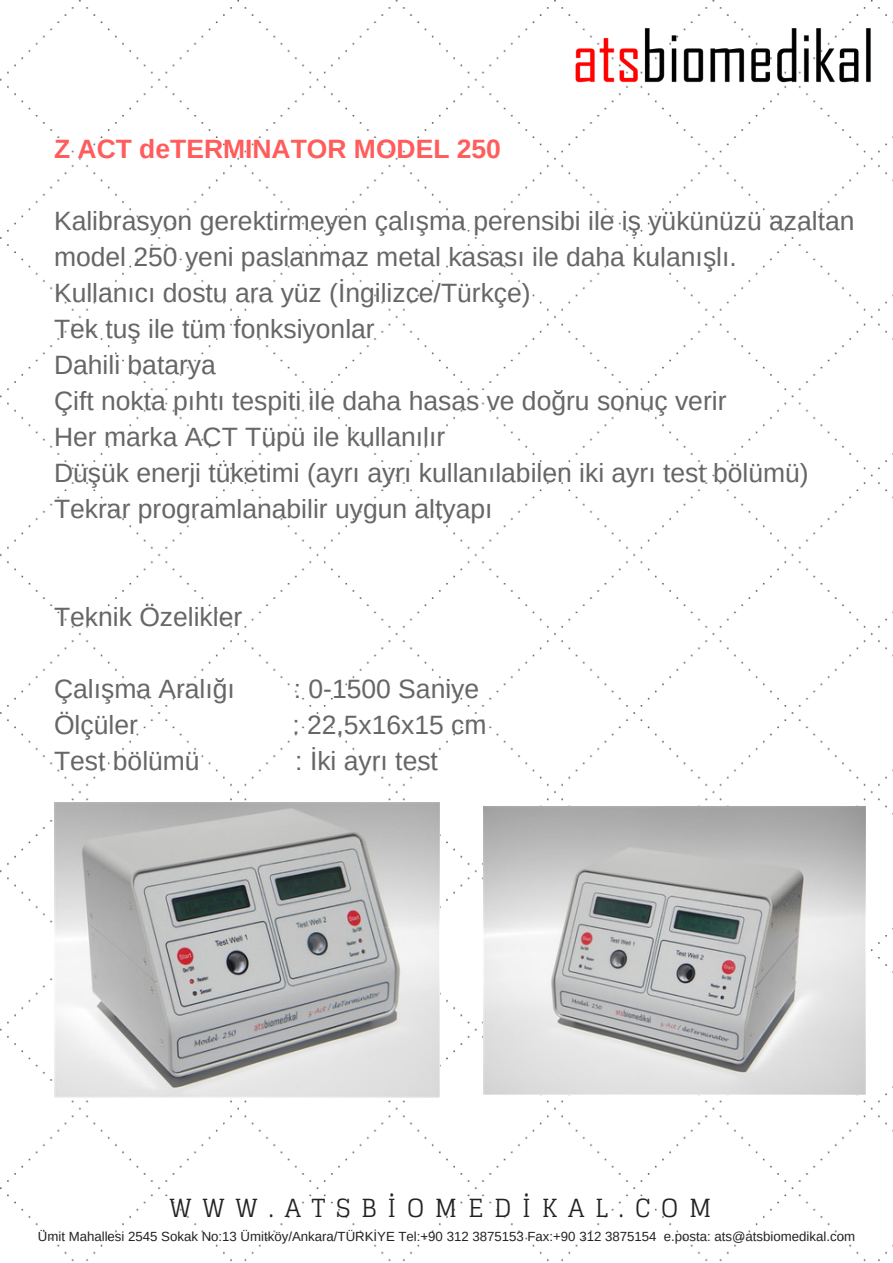
<style>
.page{position:relative;width:893px;height:1263px;background:#fff}
.page>*{position:absolute;margin:0;border:0;box-sizing:border-box;transform-origin:0 0}
.t1{font:26.55px/36px "Arimo";color:#666}
.t2{font:700 26.55px "Arimo";color:#ff5c5c}
.t3{font:24.9px "Glegoo";letter-spacing:.43em;color:#222}
.t4{font:13.2px "Arimo";color:#222}
</style>
<div class="page">
<img style="left:0;top:0;width:893px;height:1262px">
<img style="left:565px;top:10px;width:317px;height:92px">
<img style="left:54px;top:803px;width:385px;height:295px">
<img style="left:483px;top:806px;width:383px;height:288px">
<p class="t2" style="left:54px;top:134px;width:448px">Z ACT deTERMINATOR MODEL 250</p>
<p class="t1" style="left:54px;top:202px;width:802px">Kalibrasyon gerektirmeyen çalışma perensibi ile iş yükünüzü azaltan model 250 yeni paslanmaz metal kasası ile daha kulanışlı.<br>Kullanıcı dostu ara yüz (İngilizce/Türkçe)<br>Tek tuş ile tüm fonksiyonlar<br>Dahili batarya<br>Çift nokta pıhtı tespiti ile daha hasas ve doğru sonuç verir<br>Her marka ACT Tüpü ile kullanılır<br>Düşük enerji tüketimi (ayrı ayrı kullanılabilen iki ayrı test bölümü)<br>Tekrar programlanabilir uygun altyapı</p>
<p class="t1" style="left:54px;top:599px;width:190px">Teknik Özelikler</p>
<p class="t1" style="left:54px;top:671px;width:182px">Çalışma Aralığı</p>
<p class="t1" style="left:294px;top:671px;width:187px">: 0-1500 Saniye</p>
<p class="t1" style="left:54px;top:707px;width:85px">Ölçüler</p>
<p class="t1" style="left:292px;top:707px;width:196px">: 22,5x16x15 cm</p>
<p class="t1" style="left:54px;top:743px;width:147px">Test bölümü</p>
<p class="t1" style="left:295px;top:743px;width:144px">: İki ayrı test</p>
<p class="t3" style="left:170px;top:1194px;width:543px">WWW.ATSBİOMEDİKAL.COM</p>
<p class="t4" style="left:38px;top:1229px;width:819px">Ümit Mahallesi 2545 Sokak No:13 Ümitköy/Ankara/TÜRKİYE Tel:+90 312 3875153 Fax:+90 312 3875154 e.posta: ats@atsbiomedikal.com</p>
</div>
